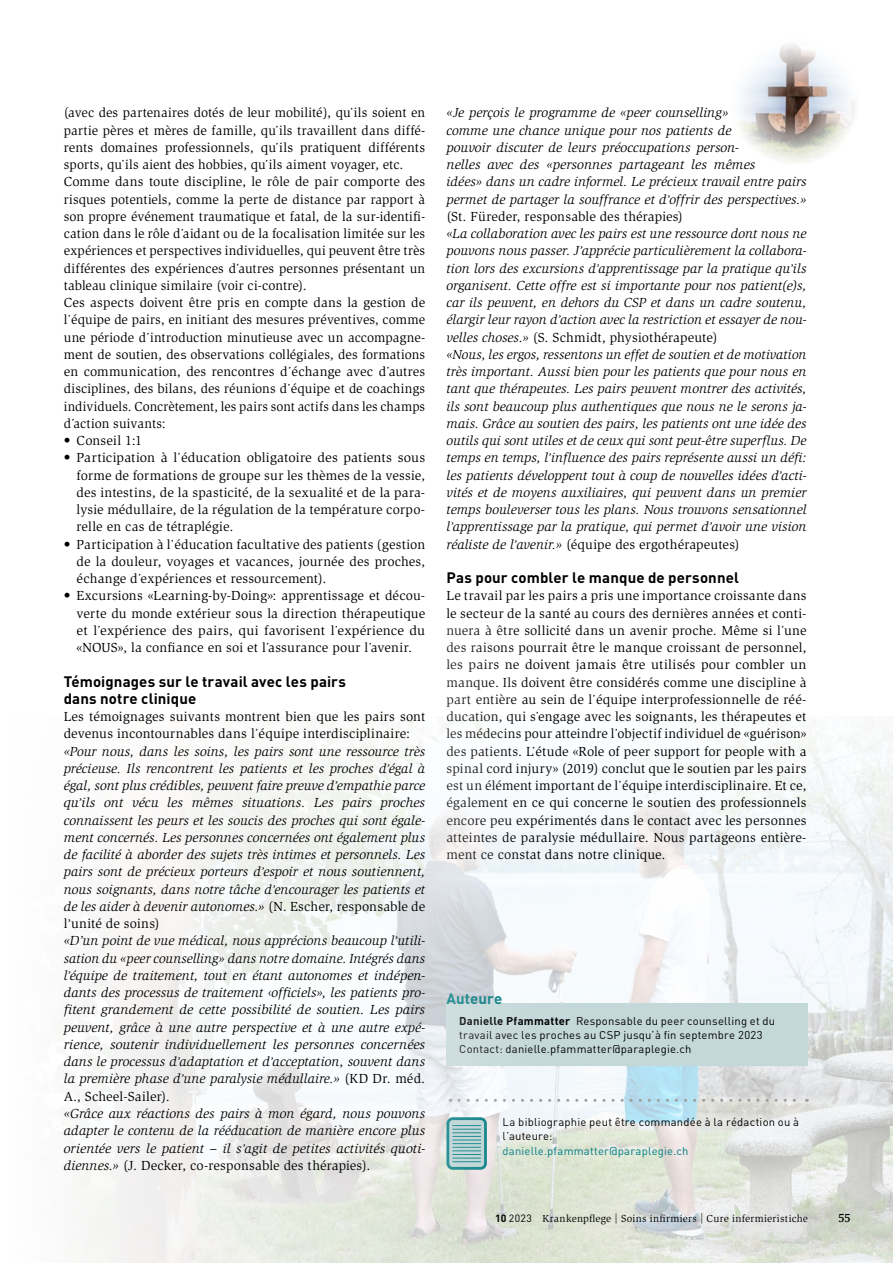
<style>
.page{position:relative;width:893px;height:1263px;background:#fff}
.page>*{position:absolute;margin:0;border:0;box-sizing:border-box;transform-origin:0 0}
.t1{font:700 15px/17.2px "DIN Pro";letter-spacing:.01em;color:#000}
.t2{font:700 15px "DIN Pro";letter-spacing:.005em;color:#007b81}
.t3{font:italic 13.5px/17.2px "Slimbach Std";letter-spacing:.005em;color:#000}
.t4{font:13.5px/17.2px "Slimbach Std";letter-spacing:.01em;color:#000;text-align:justify}
.t5{font:700 12px "Esta Pro";color:#000}
.t6{font:11.25px/14.2px "DIN Pro";letter-spacing:.02em;color:#000}
.t7{font:11.25px "DIN Pro";letter-spacing:.02em;color:#007b81}
.t8{font:10.5px "Slimbach Std";letter-spacing:.025em;color:#000}
.s1{font-family:"DIN Pro";font-size:12.75px}
.s2{font-style:normal}
.s3{font-family:"DIN Pro";font-style:normal;font-size:12.75px}
.s4{font-size:12.75px}
.s5{font-style:normal;font-size:12.75px}
.s6{font-weight:700}
.s7{font-family:"DIN Pro";font-weight:700}
.s8{font-family:"DIN Pro"}
</style>
<div class="page">
<img style="left:536px;top:721px;width:357px;height:542px">
<div style="left:446px;top:1003px;width:362px;height:63px;background:#c5d8d9"></div>
<svg style="left:536px;top:1099px;width:271px;height:3px"></svg>
<svg style="left:76px;top:716px;width:460px;height:547px;fill:#f4f5f4"></svg>
<img style="left:739px;top:44px;width:116px;height:119px">
<p class="t4" style="left:64px;top:104px;width:363px;text-align:left">(avec des partenaires dotés de leur mobilité), qu<span class="s1">’</span>ils soient en partie pères et mères de famille, qu<span class="s1">’</span>ils travaillent dans diffé&shy;rents domaines professionnels, qu<span class="s1">’</span>ils pratiquent différents sports, qu<span class="s1">’</span>ils aient des hobbies, qu<span class="s1">’</span>ils aiment voyager, etc.<br>Comme dans toute discipline, le rôle de pair comporte des risques potentiels, comme la perte de distance par rapport à son propre événement traumatique et fatal, de la sur-identifi&shy;cation dans le rôle d<span class="s1">’</span>aidant ou de la focalisation limitée sur les expériences et perspectives individuelles, qui peuvent être très différentes des expériences d<span class="s1">’</span>autres personnes présentant un tableau clinique similaire (voir ci-contre).<br>Ces aspects doivent être pris en compte dans la gestion de l<span class="s1">’</span>équipe de pairs, en initiant des mesures préventives, comme une période d<span class="s1">’</span>introduction minutieuse avec un accompagne&shy;ment de soutien, d<span class="s1">es</span> observations collégiales, des formations en communication, des rencontres d<span class="s1">’</span>échange avec d<span class="s1">’</span>autres disciplines, des bilans, des réunions d<span class="s1">’</span>équipe et de coachings individuels. Concrètement, les pairs sont actifs dans les champs d<span class="s1">’</span>action suivants:</p>
<p class="t4" style="left:64px;top:432px;width:80px">• Conseil 1:1</p>
<p class="t4" style="left:77px;top:449px;width:350px;text-indent:-13px">• Participation à l<span class="s1">’</span>éducation obligatoire des patients sous forme de formations de groupe sur les thèmes de la vessie, des intestins, de la spasticité, de la sexualité et de la para&shy;lysie médullaire, de la régulation de la température corpo&shy;relle en cas de tétraplégie.</p>
<p class="t4" style="left:77px;top:536px;width:350px;text-indent:-13px">• Participation à l<span class="s1">’</span>éducation facultative des patients (gestion de la douleur, voyages et vacances, journée des proches, échange d<span class="s1">’</span>expériences et ressourcement).</p>
<p class="t4" style="left:77px;top:587px;width:350px;text-indent:-13px">• Excursions «Learning-by-Doing»: apprentissage et décou&shy;verte du monde extérieur sous la direction thérapeutique et l<span class="s1">’</span>expérience des pairs, qui favorisent l<span class="s1">’</span>expérience du «NOUS», la confiance en soi et l<span class="s1">’</span>assurance pour l<span class="s1">’</span>avenir.</p>
<p class="t1" style="left:64px;top:672px;width:284px">Témoignages sur le travail avec les pairs dans notre clinique</p>
<p class="t3" style="left:64px;top:708px;width:363px"><span class="s2">Les témoignages suivants montrent bien que les pairs sont devenus incontournables dans l</span><span class="s3">’</span><span class="s2">équipe interdisciplinaire: </span>«Pour nous, dans les soins, les pairs sont une ressource très précieuse. Ils rencontrent les patients et les proches d<span class="s4">’</span>égal à égal, sont plus crédibles, peuvent faire preuve d<span class="s4">’</span>empathie parce qu<span class="s4">’</span>ils ont vécu les mêmes situations. Les pairs proches connaissent les peurs et les soucis des proches qui sont égale&shy;ment concernés. Les personnes concernées ont également plus de facilité à aborder des sujets très intimes et personnels. Les pairs sont de précieux porteurs d<span class="s4">’</span>espoir et nous soutiennent, nous soignants, dans notre tâche d<span class="s4">’</span>encourager les patients et de les aider à devenir autonomes.» <span class="s2">(N. Escher, responsable de l</span><span class="s5">’</span><span class="s2">unité de soins)<br></span>«D’un point de vue médical, nous apprécions beaucoup l<span class="s4">’</span>utili&shy;sation du «peer counselling» dans notre domaine. Intégrés dans l<span class="s4">’</span>équipe de traitement, tout en étant autonomes et indépen&shy;dants des processus de traitement ‹officiels», les patients pro&shy;fitent grandement de cette possibilité de soutien. Les pairs peuvent, grâce à une autre perspective et à une autre expé&shy;rience, soutenir individuellement les personnes concernées dans le processus d<span class="s4">’</span>adaptation et d<span class="s4">’</span>acceptation, souvent dans la première phase d<span class="s4">’</span>une paralysie médullaire.» <span class="s2">(KD Dr. méd.<br>A., Scheel-Sailer).</span></p>
<p class="t3" style="left:64px;top:1105px;width:363px;text-align:justify">«Grâce aux réactions des pairs à mon égard, nous pouvons adapter le contenu de la rééducation de manière encore plus orientée vers le patient – il s<span class="s4">’</span>agit de petites activités quoti&shy;diennes.» <span class="s2">(J. Decker, co-responsable des thérapies).</span></p>
<p class="t3" style="left:446px;top:104px;width:361px">«Je perçois le programme de «peer counselling»<br>comme une chance unique pour nos patients de<br>pouvoir discuter de leurs préoccupations person-<br>nelles avec des «personnes partageant les mêmes<br>idées» dans un cadre informel. Le précieux travail entre pairs permet de partager la souffrance et d<span class="s4">’</span>offrir des perspectives.» <span class="s2">(St. Füreder, responsable des thérapies)</span></p>
<p class="t3" style="left:446px;top:225px;width:362px">«La collaboration avec les pairs est une ressource dont nous ne pouvons nous passer. J<span class="s4">’</span>apprécie particulièrement la collabora&shy;tion lors des excursions d<span class="s4">’</span>apprentissage par la pratique qu<span class="s4">’</span>ils organisent. Cette offre est si importante pour nos patient(e)s, car ils peuvent, en dehors du CSP et dans un cadre soutenu, élargir leur rayon d<span class="s4">’</span>action avec la restriction et essayer de nou&shy;velles choses.» <span class="s2">(S. Schmidt, physiothérapeute)<br></span>«Nous, les ergos, ressentons un effet de soutien et de motivation très important. Aussi bien pour les patients que pour nous en tant que thérapeutes. Les pairs peuvent montrer des activités, ils sont beaucoup plus authentiques que nous ne le serons ja&shy;mais. Grâce au soutien des pairs, les patients ont une idée des outils qui sont utiles et de ceux qui sont peut-être superflus. De temps en temps, l<span class="s4">’</span>influence des pairs représente aussi un défi: les patients développent tout à coup de nouvelles idées d<span class="s4">’</span>acti&shy;vités et de moyens auxiliaires, qui peuvent dans un premier temps bouleverser tous les plans. Nous trouvons sensationnel l<span class="s4">’</span>apprentissage par la pratique, qui permet d<span class="s4">’</span>avoir une vision réaliste de l<span class="s4">’</span>avenir.» <span class="s2">(équipe des ergothérapeutes)</span></p>
<p class="t1" style="left:446px;top:568px;width:294px">Pas pour combler le manque de personnel</p>
<p class="t4" style="left:446px;top:587px;width:362px">Le travail par les pairs a pris une importance croissante dans le secteur de la santé au cours des dernières années et conti&shy;nuera à être sollicité dans un avenir proche. Même si l<span class="s1">’</span>une des raisons pourrait être le manque croissant de personnel, les pairs ne doivent jamais être utilisés pour combler un manque. Ils doivent être considérés comme une discipline à part entière au sein de l<span class="s1">’</span>équipe interprofessionnelle de réé&shy;ducation, qui s<span class="s1">’</span>engage avec les soignants, les thérapeutes et les médecins pour atteindre l<span class="s1">’</span>objectif individuel de «guérison» des patients. L<span class="s1">’</span>étude «Role of peer support for people with a spinal cord injury» (2019) conclut que le soutien par les pairs est un élément important de l<span class="s1">’</span>équipe interdisciplinaire. Et ce, également en ce qui concerne le soutien des professionnels encore peu expérimentés dans le contact avec les personnes atteintes de paralysie médullaire. Nous partageons entière&shy;ment ce constat dans notre clinique.</p>
<p class="t2" style="left:446px;top:988px;width:57px">Auteure</p>
<p class="t6" style="left:459px;top:1013px;width:317px"><span class="s6">Danielle Pfammatter</span> Responsable du peer counselling et du travail avec les proches au CSP jusqu’à fin septembre 2023<br>Contact: danielle.pfammatter@paraplegie.ch</p>
<p class="t6" style="left:503px;top:1114px;width:298px">La bibliographie peut être commandée à la rédaction ou à l’auteure:</p>
<p class="t7" style="left:503px;top:1143px;width:187px">danielle.pfammatter@paraplegie.ch</p>
<p class="t8" style="left:495px;top:1212px;width:314px"><span class="s7">10</span> <span class="s8">2023</span> Krankenpflege | Soins infirmiers | Cure infermieristiche</p>
<p class="t5" style="left:838px;top:1209px;width:14px">55</p>
</div>
